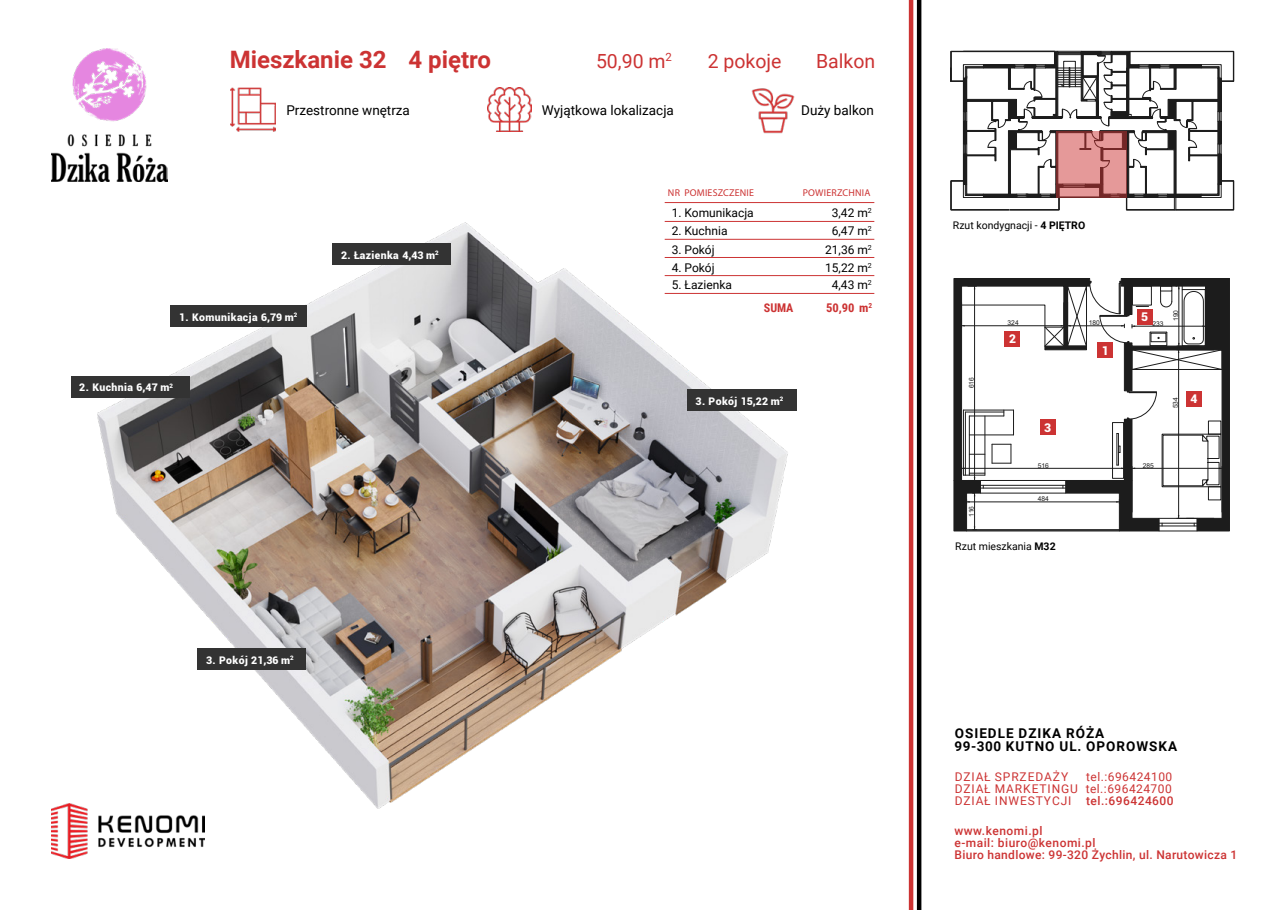
<style>
.page{position:relative;width:1280px;height:910px;background:#fff}
.page>*{position:absolute;margin:0;border:0;box-sizing:border-box;transform-origin:0 0}
.t1{font:700 24px "Roboto";color:#c33}
.t2{font:19.5px "Roboto";color:#c33}
.t3{font:13.5px "Roboto";color:#000}
.t4{font:700 13.5px/13.5px "Roboto";letter-spacing:.075em;color:#000}
.t5{font:12px/12px "Roboto";letter-spacing:.075em;color:#c33}
.t6{font:500 12px/12px "Roboto";letter-spacing:.025em;color:#c33}
.t7{font:12px "Roboto";color:#000}
.podsumowanie_tabeli{font:700 12px "Roboto Condensed";color:#c33;scale:1.05 1}
.t8{font:900 12px "Roboto";color:#fff}
.podsumowanie_tabeli-2{font:700 12px "Roboto Condensed";color:#c33}
.punktory{font:900 10.5px "Roboto";letter-spacing:.04em;color:#fff}
.t9{font:10.5px "Roboto";color:#000}
.Nagłówek_tabeli{font:9.9px "Myriad Pro";letter-spacing:.02em;color:#c33}
.t10{font:6.75px "Arial";color:#1c1c1c}
.s1{font-weight:700}
.s2{font-weight:500}
</style>
<div class="page">
<svg style="left:951px;top:51px;width:283px;height:159px"></svg>
<img style="left:52px;top:48px;width:100px;height:134px">
<img style="left:231px;top:87px;width:44px;height:45px">
<img style="left:751px;top:88px;width:44px;height:46px">
<img style="left:487px;top:87px;width:45px;height:45px">
<hr style="left:909px;top:0;width:4px;height:910px;background:#c33">
<hr style="left:917px;top:0;width:4px;height:910px;background:#000">
<img style="left:51px;top:803px;width:29px;height:56px">
<img style="left:80px;top:150px;width:730px;height:706px">
<div style="left:687px;top:389px;width:109px;height:22px;background:#333"></div>
<div style="left:198px;top:648px;width:108px;height:22px;background:#333"></div>
<div style="left:171px;top:306px;width:136px;height:21px;background:#333"></div>
<div style="left:333px;top:243px;width:118px;height:22px;background:#333"></div>
<div style="left:71px;top:376px;width:118px;height:21px;background:#333"></div>
<svg style="left:953px;top:278px;width:277px;height:254px"></svg>
<div style="left:1097px;top:342px;width:16px;height:16px;background:#c33"></div>
<div style="left:1186px;top:391px;width:15px;height:16px;background:#c33"></div>
<div style="left:1137px;top:309px;width:15px;height:15px;background:#c33"></div>
<div style="left:1040px;top:419px;width:15px;height:16px;background:#c33"></div>
<div style="left:1005px;top:331px;width:15px;height:16px;background:#c33"></div>
<hr style="left:665px;top:202px;width:209px;height:1px;background:#c33">
<hr style="left:665px;top:221px;width:209px;height:1px;background:#c33">
<hr style="left:665px;top:239px;width:209px;height:1px;background:#c33">
<hr style="left:665px;top:257px;width:209px;height:1px;background:#c33">
<hr style="left:665px;top:293px;width:209px;height:1px;background:#c33">
<hr style="left:665px;top:275px;width:209px;height:1px;background:#c33">
<svg style="left:1056px;top:131px;width:71px;height:67px;background:#cb7f7f"></svg>
<h1 class="t1" style="left:408px;top:42px;width:84px">4 piętro</h1>
<h2 class="t2" style="left:816px;top:47px;width:61px">Balkon</h2>
<p class="t1" style="left:230px;top:43px;width:158px">Mieszkanie 32</p>
<p class="t2" style="left:596px;top:47px;width:77px">50,90 m<sup>2</sup></p>
<p class="t2" style="left:708px;top:48px;width:75px">2 pokoje</p>
<p class="t3" style="left:286px;top:101px;width:125px">Przestronne wnętrza</p>
<p class="t3" style="left:542px;top:101px;width:134px">Wyjątkowa lokalizacja</p>
<p class="t3" style="left:801px;top:101px;width:74px">Duży balkon</p>
<p class="punktory" style="left:179px;top:310px;width:120px">1. Komunikacja 6,79 m<sup>2</sup></p>
<p class="punktory" style="left:79px;top:380px;width:95px">2. Kuchnia 6,47 m<sup>2</sup></p>
<p class="punktory" style="left:341px;top:248px;width:99px">2. Łazienka 4,43 m<sup>2</sup></p>
<p class="punktory" style="left:206px;top:653px;width:89px">3. Pokój 21,36 m<sup>2</sup></p>
<p class="Nagłówek_tabeli" style="left:668px;top:187px;width:88px">NR POMIESZCZENIE</p>
<p class="Nagłówek_tabeli" style="left:803px;top:187px;width:69px">POWIERZCHNIA</p>
<p class="t7" style="left:832px;top:205px;width:41px">3,42 m<sup>2</sup></p>
<p class="t7" style="left:832px;top:223px;width:41px">6,47 m<sup>2</sup></p>
<p class="t7" style="left:825px;top:241px;width:48px">21,36 m<sup>2</sup></p>
<p class="t7" style="left:825px;top:259px;width:48px">15,22 m<sup>2</sup></p>
<p class="t7" style="left:672px;top:205px;width:84px">1. Komunikacja</p>
<p class="t7" style="left:672px;top:223px;width:57px">2. Kuchnia</p>
<p class="t7" style="left:672px;top:241px;width:44px">3. Pokój</p>
<p class="t7" style="left:672px;top:259px;width:44px">4. Pokój</p>
<p class="t7" style="left:672px;top:277px;width:62px">5. Łazienka</p>
<p class="t7" style="left:832px;top:277px;width:41px">4,43 m<sup>2</sup></p>
<p class="podsumowanie_tabeli-2" style="left:764px;top:299px;width:31px">SUMA</p>
<p class="podsumowanie_tabeli" style="left:826px;top:299px;width:46px">50,90 m<sup>2</sup></p>
<p class="punktory" style="left:695px;top:393px;width:89px">3. Pokój 15,22 m<sup>2</sup></p>
<p class="t9" style="left:953px;top:218px;width:134px">Rzut kondygnacji - <span class="s1">4 PIĘTRO</span></p>
<p class="t10" style="left:967px;top:388px;width:13px;rotate:-90deg">616</p>
<p class="t8" style="left:1141px;top:308px;width:8px">5</p>
<p class="t10" style="left:1007px;top:318px;width:13px">324</p>
<p class="t10" style="left:1089px;top:318px;width:13px">180</p>
<p class="t10" style="left:1152px;top:318px;width:13px">233</p>
<p class="t8" style="left:1009px;top:331px;width:8px">2</p>
<p class="t8" style="left:1102px;top:342px;width:8px">1</p>
<p class="t10" style="left:1171px;top:321px;width:13px;rotate:-90deg">190</p>
<p class="t8" style="left:1044px;top:419px;width:8px">3</p>
<p class="t10" style="left:1171px;top:408px;width:13px;rotate:-90deg">534</p>
<p class="t8" style="left:1190px;top:391px;width:8px">4</p>
<p class="t10" style="left:1038px;top:461px;width:13px">516</p>
<p class="t10" style="left:967px;top:516px;width:12px;rotate:-90deg">116</p>
<p class="t10" style="left:1038px;top:494px;width:13px">484</p>
<p class="t9" style="left:955px;top:539px;width:102px">Rzut mieszkania <span class="s1">M32</span></p>
<p class="t10" style="left:1143px;top:461px;width:13px">285</p>
<p class="t4" style="left:954px;top:726px;width:224px">OSIEDLE DZIKA RÓŻA<br>99-300 KUTNO UL. OPOROWSKA</p>
<p class="t5" style="left:955px;top:770px;width:115px">DZIAŁ SPRZEDAŻY</p>
<p class="t5" style="left:955px;top:770px;width:220px;text-indent:131px">tel.:696424100<br>DZIAŁ MARKETINGU tel.:696424700<br>DZIAŁ INWESTYCJI <span class="s2">tel.:696424600</span></p>
<p class="t6" style="left:954px;top:824px;width:284px">www.kenomi.pl<br>e-mail: biuro@kenomi.pl<br>Biuro handlowe: 99-320 Żychlin, ul. Narutowicza 1</p>
</div>
